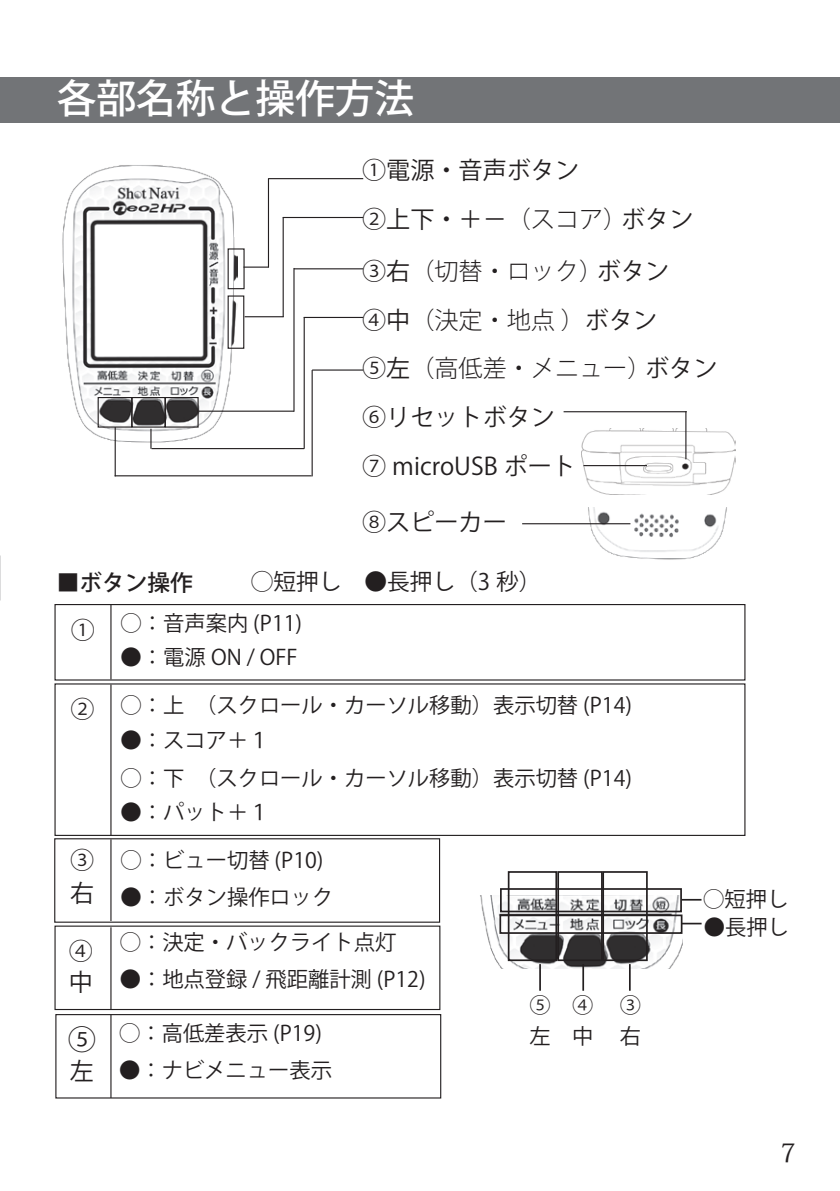
<style>
.page{position:relative;width:840px;height:1191px;background:#fff}
.page>*{position:absolute;margin:0;border:0;box-sizing:border-box;transform-origin:0 0}
.t1{font:500 39.6px "Koz Go Pro";color:#fff}
.t2{font:28.4px "Koz Go Pro";color:#231f20}
.t3{font:25.6px "Koz Min Pro";color:#231f20}
.t4{font:24px/49.2px "Koz Go Pro";color:#231f20}
.t5{font:300 24px "Koz Go Pro";color:#231f20}
.t6{font:22.8px "Koz Go Pro";color:#231f20}
.t7{font:500 22.8px "Koz Go Pro";color:#231f20}
.t8{font:21.2px/31.2px "Koz Go Pro";color:#231f20}
.s1{font-weight:300}
.s2{font-weight:400}
</style>
<div class="page">
<div style="left:0;top:77px;width:839px;height:45px;background:#727477"></div>
<hr style="left:243px;top:266px;width:26px;height:2px;background:#231f20">
<hr style="left:268px;top:178px;width:1px;height:89px;background:#231f20">
<hr style="left:268px;top:178px;width:95px;height:1px;background:#231f20">
<hr style="left:244px;top:316px;width:39px;height:1px;background:#231f20">
<hr style="left:282px;top:217px;width:2px;height:100px;background:#231f20">
<hr style="left:283px;top:217px;width:80px;height:1px;background:#231f20">
<img style="left:62px;top:165px;width:175px;height:280px">
<div style="left:98px;top:397px;width:34px;height:30px;border:1px solid #231f20"></div>
<div style="left:227px;top:295px;width:17px;height:54px;border:1px solid #231f20"></div>
<div style="left:131px;top:397px;width:34px;height:30px;border:1px solid #231f20"></div>
<div style="left:165px;top:397px;width:33px;height:30px;border:1px solid #231f20"></div>
<img style="left:581px;top:428px;width:153px;height:67px">
<img style="left:582px;top:507px;width:145px;height:53px">
<hr style="left:522px;top:523px;width:108px;height:1px;background:#231f20">
<hr style="left:583px;top:465px;width:63px;height:1px;background:#231f20">
<hr style="left:684px;top:411px;width:2px;height:48px;background:#231f20">
<hr style="left:563px;top:411px;width:123px;height:1px;background:#231f20">
<div style="left:54px;top:604px;width:691px;height:76px;border:1px solid #231f20"></div>
<div style="left:54px;top:683px;width:691px;height:153px;border:1px solid #231f20"></div>
<div style="left:54px;top:838px;width:386px;height:84px;border:1px solid #231f20"></div>
<div style="left:54px;top:925px;width:386px;height:85px;border:1px solid #231f20"></div>
<div style="left:55px;top:1014px;width:386px;height:84px;border:1px solid #231f20"></div>
<img style="left:480px;top:895px;width:201px;height:73px">
<div style="left:602px;top:871px;width:45px;height:90px;border:2px solid #231f20"></div>
<div style="left:557px;top:871px;width:45px;height:90px;border:2px solid #231f20"></div>
<div style="left:507px;top:871px;width:50px;height:90px;border:2px solid #231f20"></div>
<hr style="left:628px;top:964px;width:2px;height:26px;background:#231f20">
<svg style="left:582px;top:964px;width:1px;height:26px"></svg>
<svg style="left:539px;top:964px;width:1px;height:26px"></svg>
<div style="left:499px;top:888px;width:182px;height:24px;border:2px solid #231f20"></div>
<svg style="left:681px;top:899px;width:20px;height:1px"></svg>
<div style="left:499px;top:914px;width:183px;height:20px;border:2px solid #231f20"></div>
<hr style="left:680px;top:922px;width:21px;height:2px;background:#231f20">
<hr style="left:110px;top:604px;width:2px;height:75px;background:#231f20">
<hr style="left:110px;top:684px;width:2px;height:152px;background:#231f20">
<hr style="left:110px;top:839px;width:2px;height:82px;background:#231f20">
<hr style="left:110px;top:927px;width:2px;height:82px;background:#231f20">
<hr style="left:110px;top:1014px;width:2px;height:84px;background:#231f20">
<svg style="left:150px;top:429px;width:1px;height:20px"></svg>
<hr style="left:294px;top:268px;width:69px;height:1px;background:#231f20">
<hr style="left:293px;top:268px;width:1px;height:144px;background:#231f20">
<hr style="left:198px;top:410px;width:96px;height:2px;background:#231f20">
<hr style="left:303px;top:317px;width:60px;height:1px;background:#231f20">
<hr style="left:303px;top:317px;width:2px;height:132px;background:#231f20">
<hr style="left:151px;top:448px;width:153px;height:1px;background:#231f20">
<hr style="left:312px;top:369px;width:51px;height:2px;background:#231f20">
<hr style="left:311px;top:370px;width:1px;height:106px;background:#231f20">
<hr style="left:114px;top:427px;width:2px;height:49px;background:#231f20">
<hr style="left:115px;top:475px;width:196px;height:1px;background:#231f20">
<h1 class="t1" style="left:57px;top:73px;width:359px">各部名称と操作方法</h1>
<p class="t4" style="left:362px;top:146px;width:218px">①電源・音声ボタン</p>
<p class="t4" style="left:362px;top:195px;width:333px">②上下・＋−<span class="s1">（スコア）</span>ボタン</p>
<p class="t5" style="left:362px;top:255px;width:308px"><span class="s2">③右</span>（切替・ロック）<span class="s2">ボタン</span></p>
<p class="t5" style="left:362px;top:304px;width:296px"><span class="s2">④中</span>（決定・地点 ）<span class="s2">ボタン</span></p>
<p class="t5" style="left:362px;top:352px;width:356px"><span class="s2">⑤左</span>（高低差・メニュー）<span class="s2">ボタン</span></p>
<p class="t4" style="left:362px;top:393px;width:215px">⑥リセットボタン<br>⑦ microUSB ポート</p>
<p class="t4" style="left:362px;top:498px;width:146px">⑧スピーカー</p>
<p class="t6" style="left:251px;top:567px;width:292px">◯短押し　●長押し（3 秒）</p>
<p class="t8" style="left:121px;top:608px;width:183px">◯：音声案内 (P11)</p>
<p class="t8" style="left:121px;top:642px;width:178px">●：電源 ON / OFF</p>
<p class="t8" style="left:121px;top:690px;width:512px">◯：上　（スクロール・カーソル移動）表示切替 (P14)</p>
<p class="t8" style="left:121px;top:721px;width:512px;line-height:38.4px">●：スコア＋１<br>◯：下　（スクロール・カーソル移動）表示切替 (P14)</p>
<p class="t8" style="left:121px;top:797px;width:150px">●：パット＋１</p>
<p class="t7" style="left:57px;top:568px;width:138px">■ボタン操作</p>
<p class="t4" style="left:71px;top:606px;width:26px">①</p>
<p class="t4" style="left:70px;top:685px;width:26px">②</p>
<p class="t4" style="left:70px;top:843px;width:26px;line-height:33.2px">③右</p>
<p class="t4" style="left:69px;top:936px;width:26px;line-height:31.2px">④中</p>
<h2 class="t2" style="left:68px;top:1021px;width:30px">⑤</h2>
<p class="t4" style="left:70px;top:1047px;width:26px">左</p>
<p class="t8" style="left:121px;top:845px;width:204px">◯：ビュー切替 (P10)</p>
<p class="t8" style="left:121px;top:881px;width:214px">●：ボタン操作ロック</p>
<p class="t8" style="left:120px;top:927px;width:278px">◯：決定・バックライト点灯</p>
<p class="t8" style="left:120px;top:964px;width:307px">●：地点登録 / 飛距離計測 (P12)</p>
<p class="t8" style="left:119px;top:1018px;width:204px">◯：高低差表示 (P19)</p>
<p class="t8" style="left:119px;top:1055px;width:214px">●：ナビメニュー表示</p>
<p class="t8" style="left:529px;top:990px;width:23px">⑤左</p>
<p class="t8" style="left:572px;top:990px;width:23px">④中</p>
<p class="t8" style="left:619px;top:990px;width:23px">③右</p>
<p class="t8" style="left:702px;top:884px;width:87px">◯短押し</p>
<p class="t8" style="left:703px;top:912px;width:87px">●長押し</p>
<p class="t3" style="left:779px;top:1134px;width:17px">7</p>
</div>
